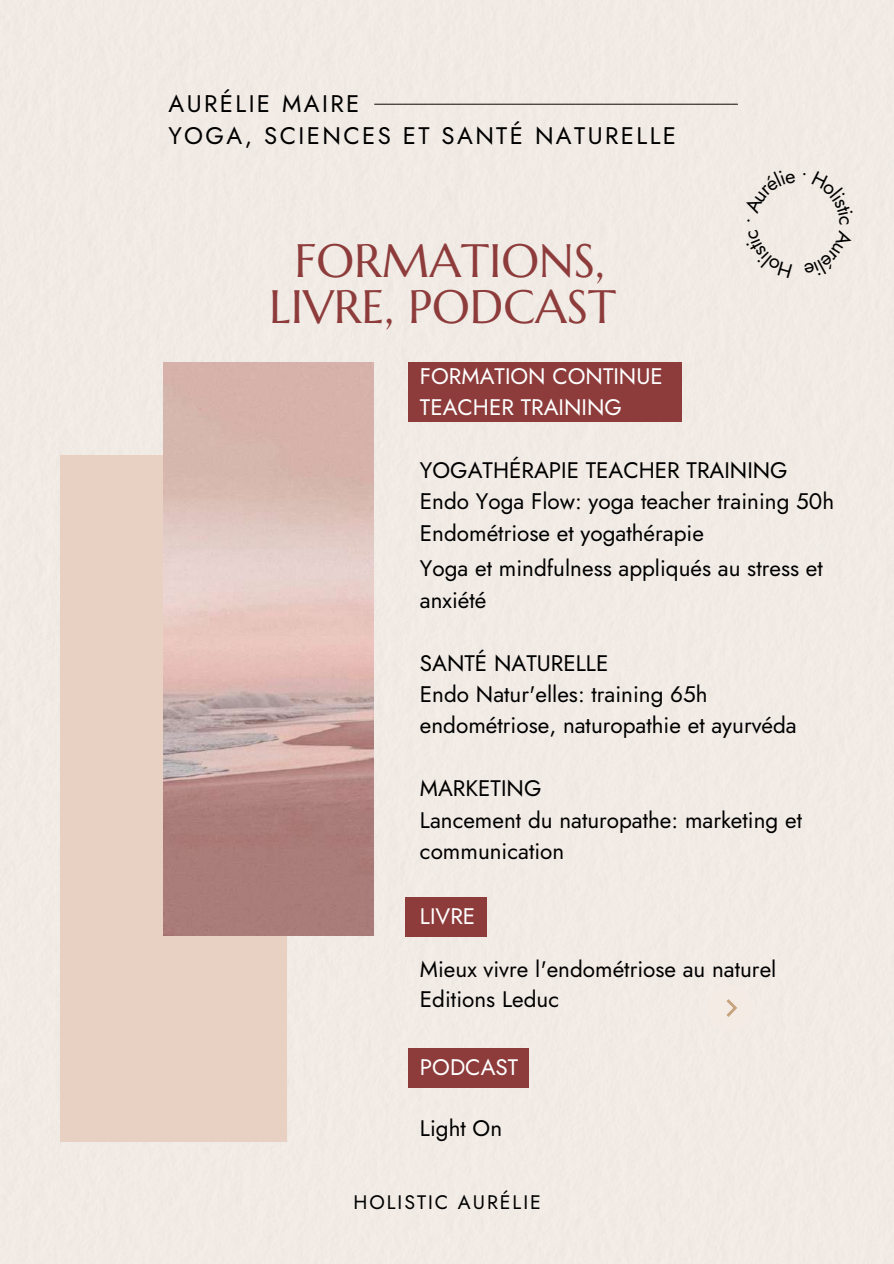
<style>
.page{position:relative;width:894px;height:1264px;background:#fff}
.page>*{position:absolute;margin:0;border:0;box-sizing:border-box;transform-origin:0 0}
.t1{font:46.8px/45.8px "Marcellus";color:#8d3c3b;text-align:center}
.t2{font:24px/32.7px "Jost";letter-spacing:.1em;color:#000}
.t3{font:22.5px/31.3px "Jost";color:#000}
.t4{font:22.5px/31.3px "Jost";color:#fff}
.t5{font:19.5px "Jost";letter-spacing:.1em;color:#000}
</style>
<div class="page">
<div style="left:0;top:0;width:893px;height:1263px;background:#f1ebe5"></div>
<div style="left:60px;top:455px;width:227px;height:686px;background:#e8d1c2"></div>
<div style="left:408px;top:362px;width:273px;height:60px;background:#8d3c3b"></div>
<div style="left:706px;top:984px;width:47px;height:47px;background:#f3ebe4"></div>
<div style="left:405px;top:896px;width:81px;height:40px;background:#8d3c3b"></div>
<img style="left:163px;top:362px;width:210px;height:573px">
<hr style="left:374px;top:104px;width:363px;height:1px;background:#281f1f">
<div style="left:408px;top:1048px;width:120px;height:39px;background:#8d3c3b"></div>
<div style="left:746px;top:229px;width:46px;height:49px;background:#f1eae4"></div>
<div style="left:743px;top:170px;width:52px;height:44px;background:#f1eae5"></div>
<div style="left:803px;top:171px;width:50px;height:104px;background:#f1ebe5"></div>
<p class="t2" style="left:168px;top:87px;width:509px">AURÉLIE MAIRE<br>YOGA, SCIENCES ET SANTÉ NATURELLE</p>
<h1 class="t1" style="left:269px;top:238px;width:348px">FORMATIONS,<br>LIVRE, PODCAST</h1>
<p class="t4" style="left:420px;top:360px;width:244px">FORMATION CONTINUE<br>TEACHER TRAINING</p>
<p class="t3" style="left:420px;top:454px;width:415px">YOGATHÉRAPIE TEACHER TRAINING<br>Endo Yoga Flow: yoga teacher training 50h<br>Endométriose et yogathérapie</p>
<p class="t3" style="left:420px;top:552px;width:404px">Yoga et mindfulness appliqués au stress et anxiété</p>
<p class="t3" style="left:420px;top:647px;width:378px">SANTÉ NATURELLE<br>Endo Natur'elles: training 65h endométriose, naturopathie et ayurvéda</p>
<p class="t3" style="left:420px;top:772px;width:383px">MARKETING<br>Lancement du naturopathe: marketing et communication</p>
<p class="t4" style="left:420px;top:900px;width:57px">LIVRE</p>
<p class="t3" style="left:420px;top:953px;width:358px;line-height:30.5px">Mieux vivre l'endométriose au naturel<br>Editions Leduc</p>
<p class="t4" style="left:420px;top:1051px;width:100px">PODCAST</p>
<p class="t3" style="left:420px;top:1112px;width:84px">Light On</p>
<p class="t5" style="left:353px;top:1188px;width:189px">HOLISTIC AURÉLIE</p>
</div>
